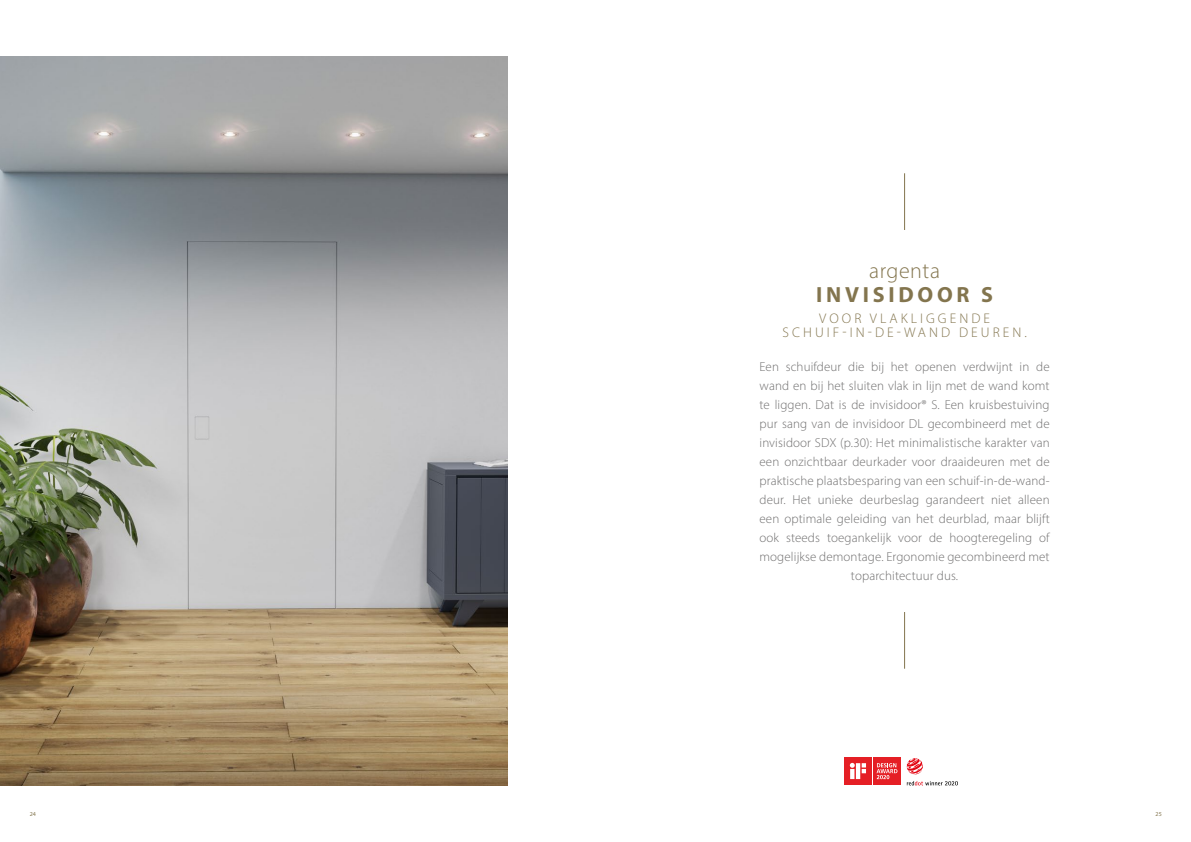
<style>
.page{position:relative;width:1191px;height:842px;background:#fff}
.page>*{position:absolute;margin:0;border:0;box-sizing:border-box;transform-origin:0 0}
.t1{font:700 22px "Myriad Pro";letter-spacing:.17em;color:#83754e}
.t2{font:300 22px "Myriad Pro";letter-spacing:.025em;color:#83754e}
.t3{font:300 14px/14px "Myriad Pro";letter-spacing:.22em;color:#83754e;text-align:center}
.t4{font:300 13px/19px "Myriad Pro";letter-spacing:.01em;color:#706f6f;text-align:center}
.t5{font:6px "Myriad Pro";color:#83754e}
</style>
<div class="page">
<img style="left:0;top:57px;width:507px;height:728px">
<div style="left:843px;top:756px;width:59px;height:30px;background:linear-gradient(to bottom,#e51f25,#e51f25)"></div>
<div style="left:844px;top:757px;width:27px;height:28px;background:#e51f25"></div>
<svg style="left:850px;top:763px;width:16px;height:16px"></svg>
<div style="left:873px;top:757px;width:27px;height:28px;background:#e51f25"></div>
<svg style="left:876px;top:763px;width:21px;height:16px"></svg>
<svg style="left:906px;top:758px;width:17px;height:17px"></svg>
<svg style="left:907px;top:781px;width:51px;height:4px"></svg>
<hr style="left:904px;top:612px;width:1px;height:57px;background:#83754e">
<hr style="left:904px;top:173px;width:1px;height:57px;background:#83754e">
<h1 class="t2" style="left:869px;top:258px;width:72px">argenta</h1>
<h1 class="t1" style="left:816px;top:280px;width:178px">INVISIDOOR S</h1>
<p class="t3" style="left:782px;top:311px;width:246px">VOOR VLAKLIGGENDE<br>SCHUIF-IN-DE-WAND DEUREN.</p>
<p class="t4" style="left:759px;top:357px;width:292px">Een schuifdeur die bij het openen verdwijnt in de wand en bij het sluiten vlak in lijn met de wand komt te liggen. Dat is de invisidoor® S. Een kruisbestuiving pur sang van de invisidoor DL gecombineerd met de invisidoor SDX (p.30): Het minimalistische karakter van een onzichtbaar deurkader voor draaideuren met de praktische plaatsbesparing van een schuif-in-de-wand&shy;deur. Het unieke deurbeslag garandeert niet alleen een optimale geleiding van het deurblad, maar blijft ook steeds toegankelijk voor de hoogteregeling of mogelijkse demontage. Ergonomie gecombineerd met toparchitectuur dus.</p>
<p class="t5" style="left:30px;top:810px;width:8px">24</p>
<p class="t5" style="left:1155px;top:810px;width:8px">25</p>
</div>
